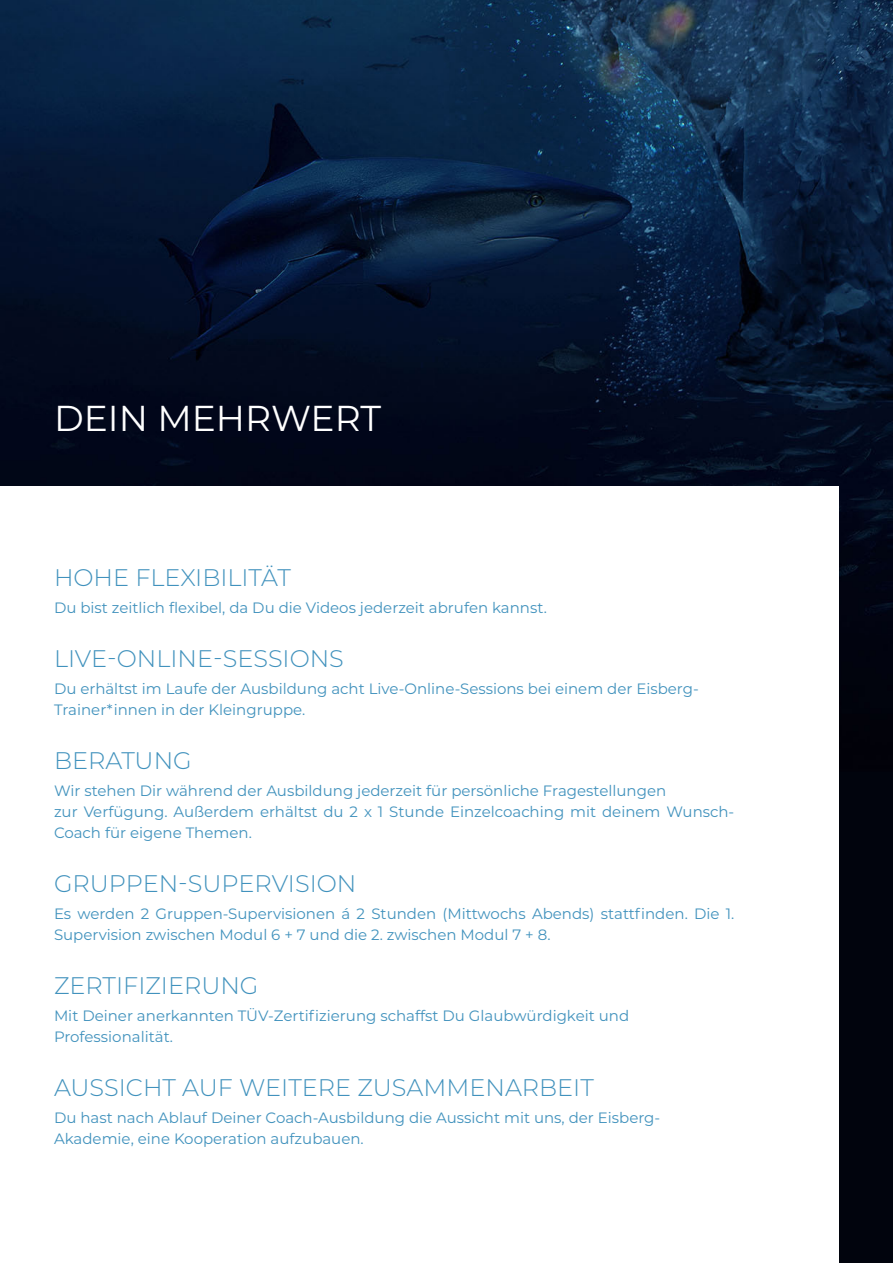
<style>
.page{position:relative;width:893px;height:1263px;background:#fff}
.page>*{position:absolute;margin:0;border:0;box-sizing:border-box;transform-origin:0 0}
.t1{font:36px "Montserrat";color:#fff}
.t2{font:300 24px "Montserrat";color:#4192bd}
.t3{font:15px/21px "Montserrat";color:#4192bd}
</style>
<div class="page">
<img style="left:0;top:0;width:893px;height:1263px">
<div style="left:0;top:486px;width:839px;height:777px;background:#fff"></div>
<h1 class="t1" style="left:54px;top:400px;width:329px">DEIN MEHRWERT</h1>
<h2 class="t2" style="left:54px;top:564px;width:238px">HOHE FLEXIBILITÄT</h2>
<p class="t3" style="left:54px;top:597px;width:494px">Du bist zeitlich flexibel, da Du die Videos jederzeit abrufen kannst.</p>
<h2 class="t2" style="left:54px;top:645px;width:291px">LIVE-ONLINE-SESSIONS</h2>
<p class="t3" style="left:54px;top:678px;width:646px">Du erhältst im Laufe der Ausbildung acht Live-Online-Sessions bei einem der Eisberg-<br>Trainer*innen in der Kleingruppe.</p>
<h2 class="t2" style="left:54px;top:747px;width:139px">BERATUNG</h2>
<p class="t3" style="left:54px;top:780px;width:682px">Wir stehen Dir während der Ausbildung jederzeit für persönliche Fragestellungen<br>zur Verfügung. Außerdem erhältst du 2 x 1 Stunde Einzelcoaching mit deinem Wunsch-<br>Coach für eigene Themen.</p>
<h2 class="t2" style="left:54px;top:870px;width:304px">GRUPPEN-SUPERVISION</h2>
<p class="t3" style="left:54px;top:903px;width:682px">Es werden 2 Gruppen-Supervisionen á 2 Stunden (Mittwochs Abends) stattfinden. Die 1.<br>Supervision zwischen Modul 6 + 7 und die 2. zwischen Modul 7 + 8.</p>
<h2 class="t2" style="left:54px;top:972px;width:206px">ZERTIFIZIERUNG</h2>
<p class="t3" style="left:54px;top:1005px;width:577px">Mit Deiner anerkannten TÜV-Zertifizierung schaffst Du Glaubwürdigkeit und<br>Professionalität.</p>
<h2 class="t2" style="left:54px;top:1074px;width:541px">AUSSICHT AUF WEITERE ZUSAMMENARBEIT</h2>
<p class="t3" style="left:54px;top:1107px;width:608px">Du hast nach Ablauf Deiner Coach-Ausbildung die Aussicht mit uns, der Eisberg-<br>Akademie, eine Kooperation aufzubauen.</p>
</div>
